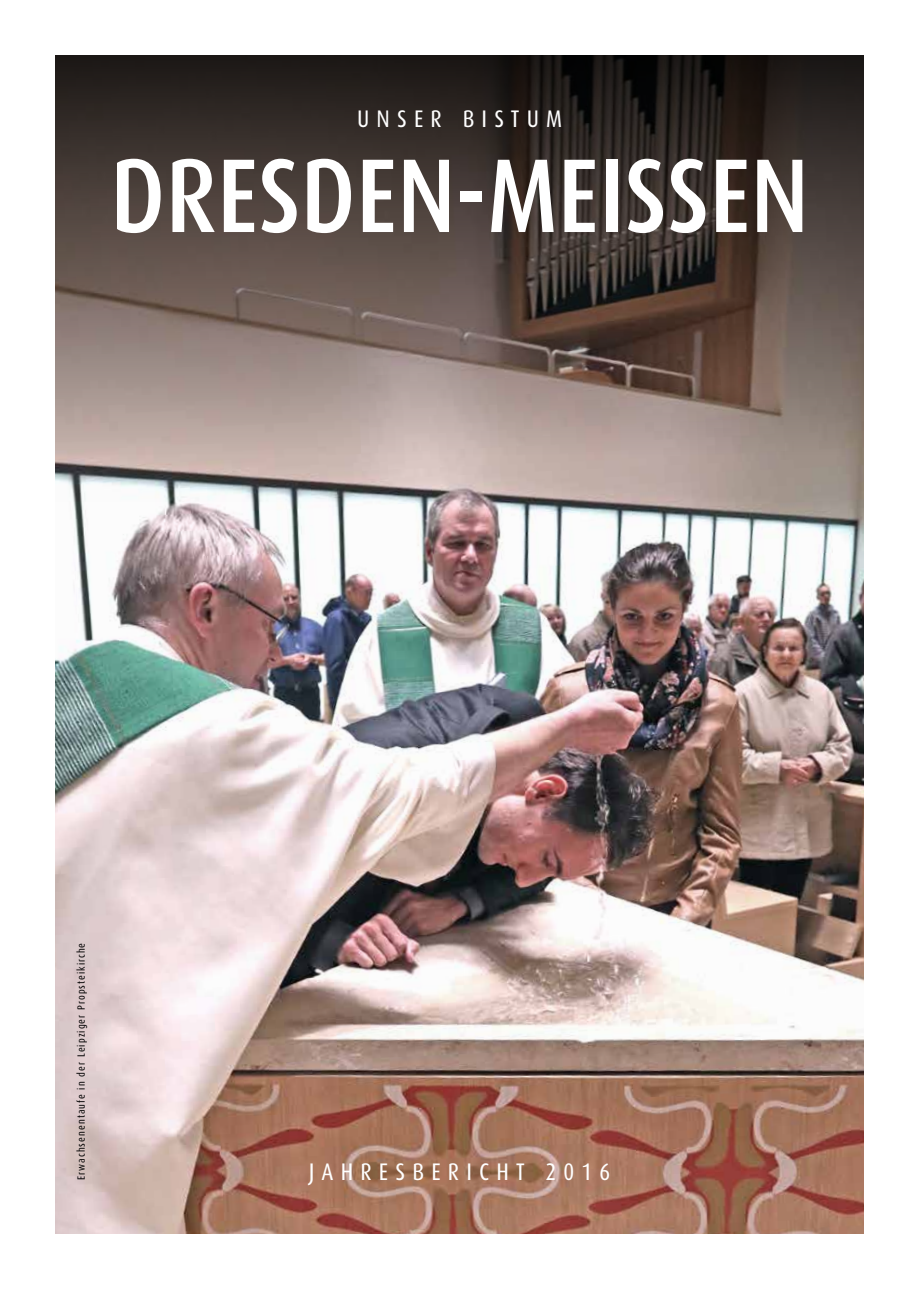
<style>
.page{position:relative;width:919px;height:1289px;background:#fff}
.page>*{position:absolute;margin:0;border:0;box-sizing:border-box;transform-origin:0 0}
.t1{font:500 105px "Dax Condensed";color:#fff}
.t2{font:24px "Dax Condensed";letter-spacing:.3em;color:#fff}
.t3{font:10.5px "Dax Condensed";letter-spacing:.1em;color:#000}
</style>
<div class="page">
<img style="left:55px;top:502px;width:808px;height:731px">
<svg style="left:55px;top:55px;width:808px;height:447px;background:#665954"></svg>
<h2 class="t2" style="left:357px;top:106px;width:206px">UNSER BISTUM</h2>
<h1 class="t1" style="left:110px;top:138px;width:700px">DRESDEN-MEISSEN</h1>
<p class="t3" style="left:75px;top:1179px;width:238px;rotate:-90deg">Erwachsenentaufe in der Leipziger Propsteikirche</p>
<h2 class="t2" style="left:309px;top:1158px;width:303px">JAHRESBERICHT 2016</h2>
</div>
